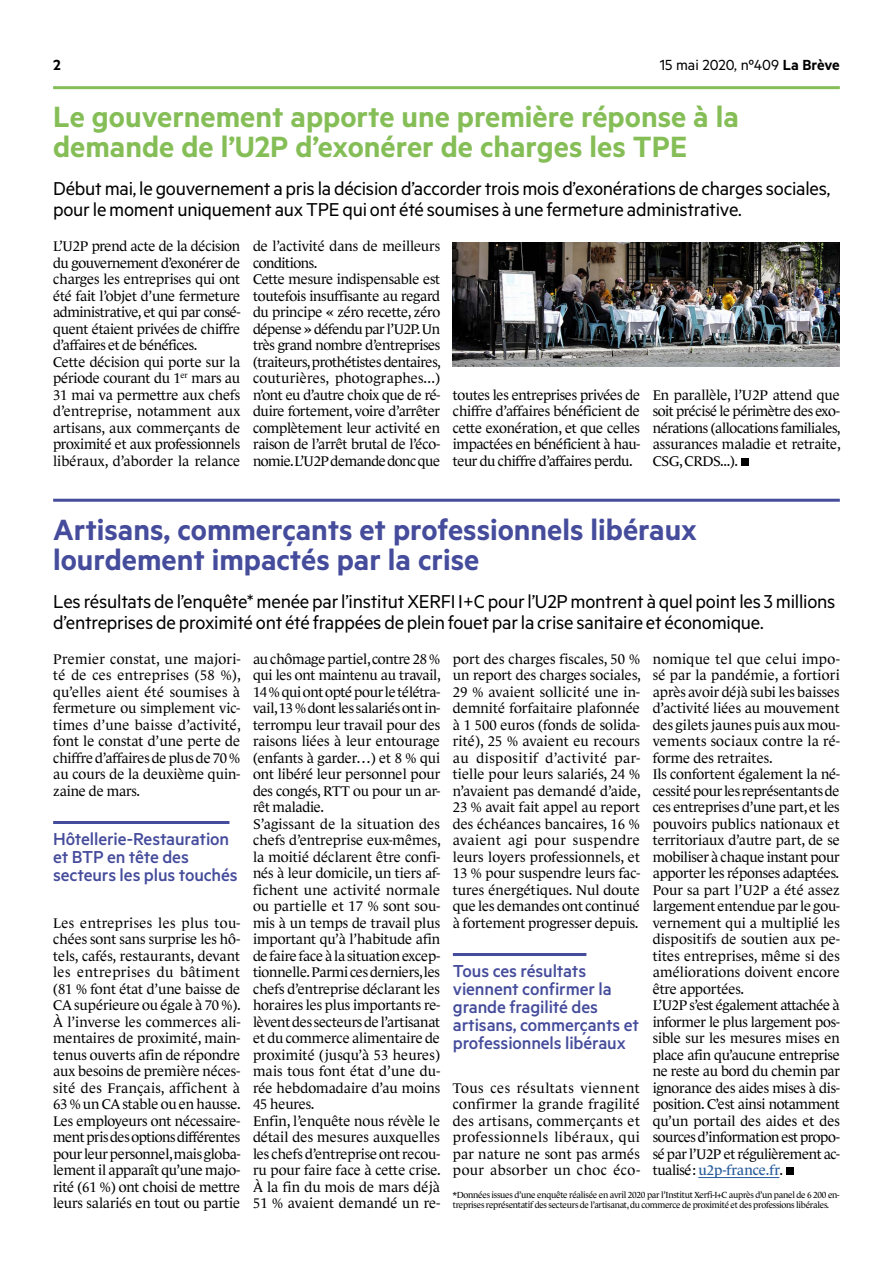
<style>
.page{position:relative;width:893px;height:1263px;background:#fff}
.page>*{position:absolute;margin:0;border:0;box-sizing:border-box;transform-origin:0 0}
.t1{font:600 33px/30px "Metric";color:#85be57}
.t2{font:600 33px/30px "Metric";color:#454c9b}
.t3{font:21px/21px "Metric";letter-spacing:-.01em;color:#000}
.t4{font:500 19.5px/18px "Metric";letter-spacing:-.005em;color:#454c9b}
.t5{font:16.5px "Metric";color:#000}
.t6{font:600 16.5px "Metric";color:#000}
.t7{font:14.25px/16.5px "Le Monde Journal Std";letter-spacing:-.01em;color:#000;text-align:justify}
.t8{font:9px/10.5px "Le Monde Journal Std";letter-spacing:-.03em;color:#000}
.s1{font-weight:600}
.s2{color:#275b9b}
</style>
<div class="page">
<hr style="left:53px;top:821px;width:176px;height:3px;background:#454c9b">
<hr style="left:453px;top:953px;width:133px;height:3px;background:#454c9b">
<hr style="left:698px;top:1177px;width:81px;height:1px;background:#275b9b">
<div style="left:786px;top:1167px;width:8px;height:8px;background:#000"></div>
<hr style="left:53px;top:499px;width:787px;height:3px;background:#454c9b">
<div style="left:741px;top:458px;width:8px;height:8px;background:#000"></div>
<hr style="left:53px;top:86px;width:787px;height:3px;background:#85be57">
<img style="left:453px;top:242px;width:387px;height:125px">
<p class="t6" style="left:53px;top:55px;width:9px">2</p>
<p class="t5" style="left:660px;top:55px;width:182px">15 mai 2020, nº409 <span class="s1">La Brève</span></p>
<h1 class="t1" style="left:53px;top:101px;width:687px">Le gouvernement apporte une première réponse à la demande de l’U2P d’exonérer de charges les TPE</h1>
<h2 class="t3" style="left:53px;top:178px;width:779px">Début mai, le gouvernement a pris la décision d’accorder trois mois d’exonérations de charges sociales, pour le moment uniquement aux TPE qui ont été soumises à une fermeture administrative.</h2>
<p class="t7" style="left:53px;top:238px;width:189px;text-align:left">L’U2P prend acte de la décision du gouvernement d’exonérer de charges les entreprises qui ont été fait l’objet d’une fermeture administrative, et qui par consé&shy;quent étaient privées de chiffre d’affaires et de bénéfices.<br>Cette décision qui porte sur la période courant du 1<sup>er</sup> mars au<br>31 mai va permettre aux chefs d’entreprise, notamment aux artisans, aux commerçants de proximité et aux professionnels libéraux, d’aborder la relance</p>
<p class="t7" style="left:253px;top:238px;width:189px;text-align:left">de l’activité dans de meilleurs conditions.<br>Cette mesure indispensable est toutefois insuffisante au regard du principe « zéro recette, zéro dépense » défendu par l’U2P. Un très grand nombre d’entreprises (traiteurs, prothétistes dentaires, couturières, photographes...) n’ont eu d’autre choix que de ré&shy;duire fortement, voire d’arrêter complètement leur activité en raison de l’arrêt brutal de l’éco&shy;nomie. L’U2P demande donc que</p>
<p class="t7" style="left:453px;top:386px;width:189px">toutes les entreprises privées de chiffre d’affaires bénéficient de cette exonération, et que celles impactées en bénéficient à hau&shy;teur du chiffre d’affaires perdu.</p>
<p class="t7" style="left:653px;top:386px;width:189px">En parallèle, l’U2P attend que soit précisé le périmètre des exo&shy;nérations (allocations familiales, assurances maladie et retraite, CSG, CRDS...).</p>
<h1 class="t2" style="left:53px;top:514px;width:645px">Artisans, commerçants et professionnels libéraux lourdement impactés par la crise</h1>
<h2 class="t3" style="left:53px;top:590px;width:784px">Les résultats de l’enquête* menée par l’institut XERFI I+C pour l’U2P montrent à quel point les 3 millions d’entreprises de proximité ont été frappées de plein fouet par la crise sanitaire et économique.</h2>
<p class="t7" style="left:53px;top:650px;width:189px">Premier constat, une majori&shy;té de ces entreprises (58 %), qu’elles aient été soumises à fermeture ou simplement vic&shy;times d’une baisse d’activité, font le constat d’une perte de chiffre d’affaires de plus de 70% au cours de la deuxième quin&shy;zaine de mars.</p>
<h3 class="t4" style="left:53px;top:830px;width:186px">Hôtellerie-Restauration et BTP en tête des secteurs les plus touchés</h3>
<p class="t7" style="left:53px;top:914px;width:189px">Les entreprises les plus tou&shy;chées sont sans surprise les hô&shy;tels, cafés, restaurants, devant les entreprises du bâtiment (81 % font état d’une baisse de CA supérieure ou égale à 70 %).<br>À l’inverse les commerces ali&shy;mentaires de proximité, main&shy;tenus ouverts afin de répondre aux besoins de première néces&shy;sité des Français, affichent à 63 % un CA stable ou en hausse.<br>Les employeurs ont nécessaire&shy;ment pris des options différentes pour leur personnel, mais globa&shy;lement il apparaît qu’une majo&shy;rité (61 %) ont choisi de mettre leurs salariés en tout ou partie</p>
<p class="t7" style="left:253px;top:650px;width:189px;text-align:left">au chômage partiel, contre 28 % qui les ont maintenu au travail,<br>14% qui ont opté pour le télétra&shy;vail, 13% dont les salariés ont in&shy;terrompu leur travail pour des raisons liées à leur entourage (enfants à garder…) et 8 % qui ont libéré leur personnel pour des congés, RTT ou pour un ar&shy;rêt maladie.<br>S’agissant de la situation des chefs d’entreprise eux-mêmes, la moitié déclarent être confi&shy;nés à leur domicile, un tiers af&shy;fichent une activité normale ou partielle et 17 % sont sou&shy;mis à un temps de travail plus important qu’à l’habitude afin de faire face à la situation excep&shy;tionnelle. Parmi ces derniers, les chefs d’entreprise déclarant les horaires les plus importants re&shy;lèvent des secteurs de l’artisanat et du commerce alimentaire de proximité (jusqu’à 53 heures) mais tous font état d’une du&shy;rée hebdomadaire d’au moins<br>45 heures.<br>Enfin, l’enquête nous révèle le détail des mesures auxquelles les chefs d’entreprise ont recou&shy;ru pour faire face à cette crise.<br>À la fin du mois de mars déjà<br>51 % avaient demandé un re-</p>
<p class="t7" style="left:453px;top:650px;width:189px">port des charges fiscales, 50 % un report des charges sociales, 29 % avaient sollicité une in&shy;demnité forfaitaire plafonnée à 1 500 euros (fonds de solida&shy;rité), 25 % avaient eu recours au dispositif d’activité par&shy;tielle pour leurs salariés, 24 % n’avaient pas demandé d’aide, 23 % avait fait appel au report des échéances bancaires, 16 % avaient agi pour suspendre leurs loyers professionnels, et 13 % pour suspendre leurs fac&shy;tures énergétiques. Nul doute que les demandes ont continué à fortement progresser depuis.</p>
<p class="t7" style="left:653px;top:650px;width:189px;text-align:left">nomique tel que celui impo&shy;sé par la pandémie, a fortiori après avoir déjà subi les baisses d’activité liées au mouvement des gilets jaunes puis aux mou&shy;vements sociaux contre la ré&shy;forme des retraites.<br>Ils confortent également la né&shy;cessité pour les représentants de ces entreprises d’une part, et les pouvoirs publics nationaux et territoriaux d’autre part, de se mobiliser à chaque instant pour apporter les réponses adaptées.<br>Pour sa part l’U2P a été assez largement entendue par le gou&shy;vernement qui a multiplié les dispositifs de soutien aux pe&shy;tites entreprises, même si des améliorations doivent encore être apportées.<br>L’U2P s’est également attachée à informer le plus largement pos&shy;sible sur les mesures mises en place afin qu’aucune entreprise ne reste au bord du chemin par ignorance des aides mises à dis&shy;position. C’est ainsi notamment qu’un portail des aides et des sources d’information est propo&shy;sé par l’U2P et régulièrement ac&shy;tualisé: <span class="s2">u2p-france.fr</span>.</p>
<h3 class="t4" style="left:453px;top:962px;width:188px">Tous ces résultats viennent confirmer la grande fragilité des artisans, commerçants et professionnels libéraux</h3>
<p class="t7" style="left:453px;top:1079px;width:189px">Tous ces résultats viennent confirmer la grande fragilité des artisans, commerçants et professionnels libéraux, qui par nature ne sont pas armés pour absorber un choc éco-</p>
<p class="t8" style="left:453px;top:1189px;width:388px">*Données issues d’une enquête réalisée en avril 2020 par l’Institut Xerfi-I+C auprès d’un panel de 6 200 en&shy;treprises représentatif des secteurs de l’artisanat, du commerce de proximité et des professions libérales.</p>
</div>
